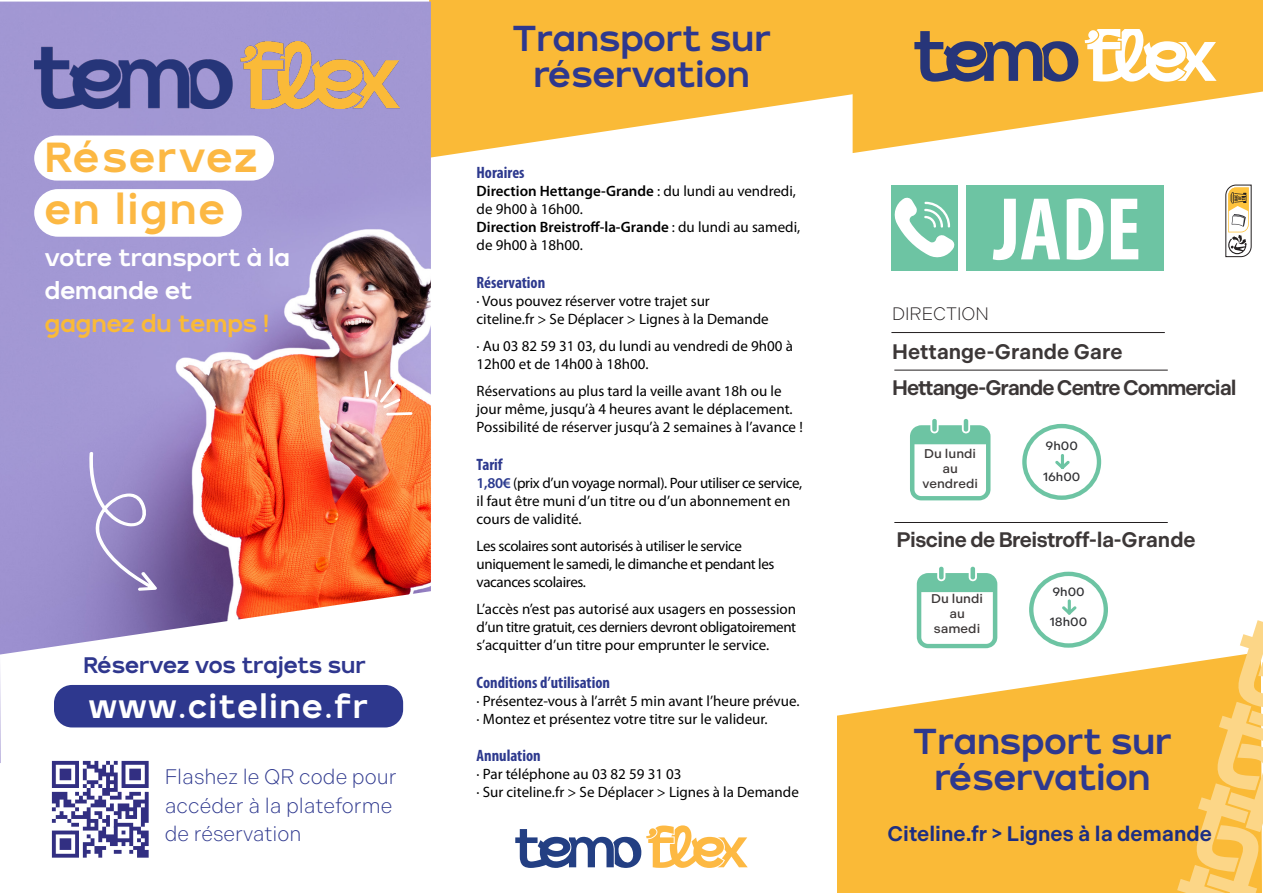
<style>
.page{position:relative;width:1263px;height:893px;background:#fff}
.page>*{position:absolute;margin:0;border:0;box-sizing:border-box;transform-origin:0 0}
.t1{font:700 condensed 90px "Myriad Pro";color:#fff}
.t2{font:42px "Mansure";letter-spacing:.05em;color:#fcb843}
.t3{font:36px "Mansure";color:#2e388e}
.t4{font:33px "Mansure";letter-spacing:.05em;color:#fff}
.t5{font:24px/33px "Mansure";color:#fff}
.t6{font:24px "Mansure";color:#faba37}
.t7{font:22.5px "Mansure";color:#2f378e}
.t8{font:300 21px/28.5px "Indivisible";color:#2e388e}
.t9{font:600 21px "Indivisible";letter-spacing:-.05em;color:#3c3737}
.t10{font:600 21px "Indivisible";letter-spacing:-.025em;color:#3c3737}
.t11{font:600 21px "Indivisible";color:#1d2e82}
.t12{font:600 21px "Indivisible";color:#3c3737}
.t13{font:300 18px "Indivisible";color:#231f20}
.t14{font:700 condensed 16.5px "Myriad Pro";color:#2d398e}
.t15{font:15px/18px "Myriad Pro";color:#000}
.t16{font:15px/18px "Myriad Pro";letter-spacing:-.025em;color:#000}
.t17{font:500 12.6px "Indivisible";color:#3c3737;scale:1.06 1}
.t18{font:500 12px "Indivisible";color:#313134;scale:1.06 1}
.s1{font-weight:600}
.s2{font-weight:600;color:#2b3a8e}
</style>
<div class="page">
<svg style="left:429px;top:0;width:424px;height:158px;fill:#faba37"></svg>
<svg style="left:837px;top:664px;width:338px;height:229px;background:#fac14d"></svg>
<svg style="left:853px;top:0;width:410px;height:153px;fill:#faba37"></svg>
<div style="left:966px;top:185px;width:197px;height:85px;background:#6dc4a3"></div>
<svg style="left:1085px;top:29px;width:131px;height:53px"></svg>
<svg style="left:914px;top:31px;width:164px;height:51px;background:#987c55"></svg>
<div style="left:891px;top:185px;width:66px;height:85px;background:#6dc4a3"></div>
<svg style="left:894px;top:197px;width:60px;height:61px"></svg>
<svg style="left:1175px;top:620px;width:88px;height:273px;background:#fbcc6d"></svg>
<svg style="left:1226px;top:185px;width:25px;height:72px"></svg>
<hr style="left:891px;top:332px;width:274px;height:1px;background:#231f20">
<div style="left:1029px;top:572px;width:79px;height:76px;border:4px solid #6dc4a3;border-radius:50%"></div>
<hr style="left:1068px;top:599px;width:3px;height:15px;background:#6dc4a3;border-radius:2px">
<svg style="left:1062px;top:606px;width:15px;height:9px"></svg>
<svg style="left:917px;top:567px;width:80px;height:81px"></svg>
<hr style="left:894px;top:522px;width:274px;height:1px;background:#231f20">
<div style="left:1022px;top:424px;width:79px;height:76px;border:4px solid #6dc4a3;border-radius:50%"></div>
<hr style="left:1061px;top:454px;width:3px;height:15px;background:#6dc4a3;border-radius:2px">
<svg style="left:1055px;top:460px;width:15px;height:8px"></svg>
<svg style="left:910px;top:419px;width:80px;height:81px"></svg>
<hr style="left:894px;top:370px;width:274px;height:1px;background:#231f20">
<svg style="left:515px;top:825px;width:233px;height:43px"></svg>
<img style="left:0;top:2px;width:431px;height:589px">
<div style="left:34px;top:136px;width:240px;height:45px;background:#fff;border-radius:23px"></div>
<div style="left:34px;top:189px;width:208px;height:48px;background:#fff;border-radius:24px"></div>
<svg style="left:0;top:591px;width:431px;height:172px"></svg>
<img style="left:34px;top:41px;width:366px;height:67px">
<svg style="left:89px;top:451px;width:70px;height:141px;background:#9c8fc7"></svg>
<svg style="left:363px;top:338px;width:50px;height:78px"></svg>
<div style="left:54px;top:685px;width:349px;height:42px;background:#2e388e;border-radius:18px"></div>
<img style="left:37px;top:746px;width:127px;height:112px">
<p class="t2" style="left:45px;top:133px;width:214px">Réservez</p>
<p class="t2" style="left:45px;top:186px;width:182px">en ligne</p>
<p class="t5" style="left:45px;top:242px;width:247px">votre transport à la demande et</p>
<p class="t6" style="left:45px;top:310px;width:226px">gagnez du temps !</p>
<p class="t7" style="left:83px;top:653px;width:284px">Réservez vos trajets sur</p>
<p class="t4" style="left:89px;top:688px;width:281px">www.citeline.fr</p>
<p class="t8" style="left:165px;top:763px;width:233px">Flashez le QR code pour accéder à la plateforme de réservation</p>
<p class="t3" style="left:512px;top:18px;width:260px">Transport sur</p>
<p class="t3" style="left:534px;top:54px;width:218px">réservation</p>
<p class="t14" style="left:477px;top:162px;width:50px">Horaires</p>
<p class="t15" style="left:477px;top:182px;width:321px"><span class="s1">Direction Hettange-Grande</span> : du lundi au vendredi, de 9h00 à 16h00.</p>
<p class="t15" style="left:477px;top:218px;width:325px"><span class="s1">Direction Breistroff-la-Grande</span> : du lundi au samedi, de 9h00 à 18h00.</p>
<p class="t14" style="left:477px;top:272px;width:70px">Réservation</p>
<p class="t15" style="left:477px;top:292px;width:235px">· Vous pouvez réserver votre trajet sur</p>
<p class="t15" style="left:477px;top:310px;width:294px">citeline.fr &gt; Se Déplacer &gt; Lignes à la Demande</p>
<p class="t15" style="left:477px;top:337px;width:318px">· Au 03 82 59 31 03, du lundi au vendredi de 9h00 à<br>12h00 et de 14h00 à 18h00.</p>
<p class="t15" style="left:477px;top:382px;width:328px">Réservations au plus tard la veille avant 18h ou le jour même, jusqu’à 4 heures avant le déplacement.<br>Possibilité de réserver jusqu’à 2 semaines à l’avance !</p>
<p class="t14" style="left:477px;top:454px;width:28px">Tarif</p>
<p class="t15" style="left:477px;top:474px;width:327px"><span class="s2">1,80€</span> (prix d’un voyage normal). Pour utiliser ce service, il faut être muni d’un titre ou d’un abonnement en cours de validité.</p>
<p class="t16" style="left:477px;top:537px;width:267px">Les scolaires sont autorisés à utiliser le service</p>
<p class="t16" style="left:477px;top:555px;width:299px">uniquement le samedi, le dimanche et pendant les vacances scolaires.</p>
<p class="t15" style="left:477px;top:600px;width:321px;text-align:justify">L’accès n’est pas autorisé aux usagers en possession d’un titre gratuit, ces derniers devront obligatoirement s’acquitter d’un titre pour emprunter le service.</p>
<p class="t14" style="left:477px;top:672px;width:135px">Conditions d’utilisation</p>
<p class="t15" style="left:477px;top:691px;width:324px">· Présentez-vous à l’arrêt 5 min avant l’heure prévue.</p>
<p class="t15" style="left:477px;top:709px;width:293px">· Montez et présentez votre titre sur le valideur.</p>
<p class="t14" style="left:477px;top:746px;width:66px">Annulation</p>
<p class="t15" style="left:477px;top:765px;width:207px">· Par téléphone au 03 82 59 31 03</p>
<p class="t15" style="left:477px;top:783px;width:324px">· Sur citeline.fr &gt; Se Déplacer &gt; Lignes à la Demande</p>
<p class="t1" style="left:993px;top:173px;width:149px">JADE</p>
<p class="t13" style="left:892px;top:303px;width:98px">DIRECTION</p>
<p class="t12" style="left:892px;top:340px;width:232px">Hettange-Grande Gare</p>
<p class="t9" style="left:892px;top:376px;width:346px">Hettange-Grande Centre Commercial</p>
<p class="t17" style="left:924px;top:446px;width:50px">Du lundi</p>
<p class="t17" style="left:942px;top:461px;width:16px">au</p>
<p class="t17" style="left:922px;top:476px;width:54px">vendredi</p>
<p class="t18" style="left:1045px;top:439px;width:32px">9h00</p>
<p class="t18" style="left:1043px;top:470px;width:37px">16h00</p>
<p class="t10" style="left:896px;top:528px;width:301px">Piscine de Breistroff-la-Grande</p>
<p class="t18" style="left:1052px;top:585px;width:32px">9h00</p>
<p class="t18" style="left:1050px;top:615px;width:37px">18h00</p>
<p class="t17" style="left:931px;top:591px;width:50px">Du lundi</p>
<p class="t17" style="left:949px;top:607px;width:16px">au</p>
<p class="t17" style="left:934px;top:622px;width:45px">samedi</p>
<p class="t3" style="left:913px;top:721px;width:260px">Transport sur</p>
<p class="t3" style="left:934px;top:757px;width:218px">réservation</p>
<p class="t11" style="left:887px;top:822px;width:326px">Citeline.fr &gt; Lignes à la demande</p>
</div>
